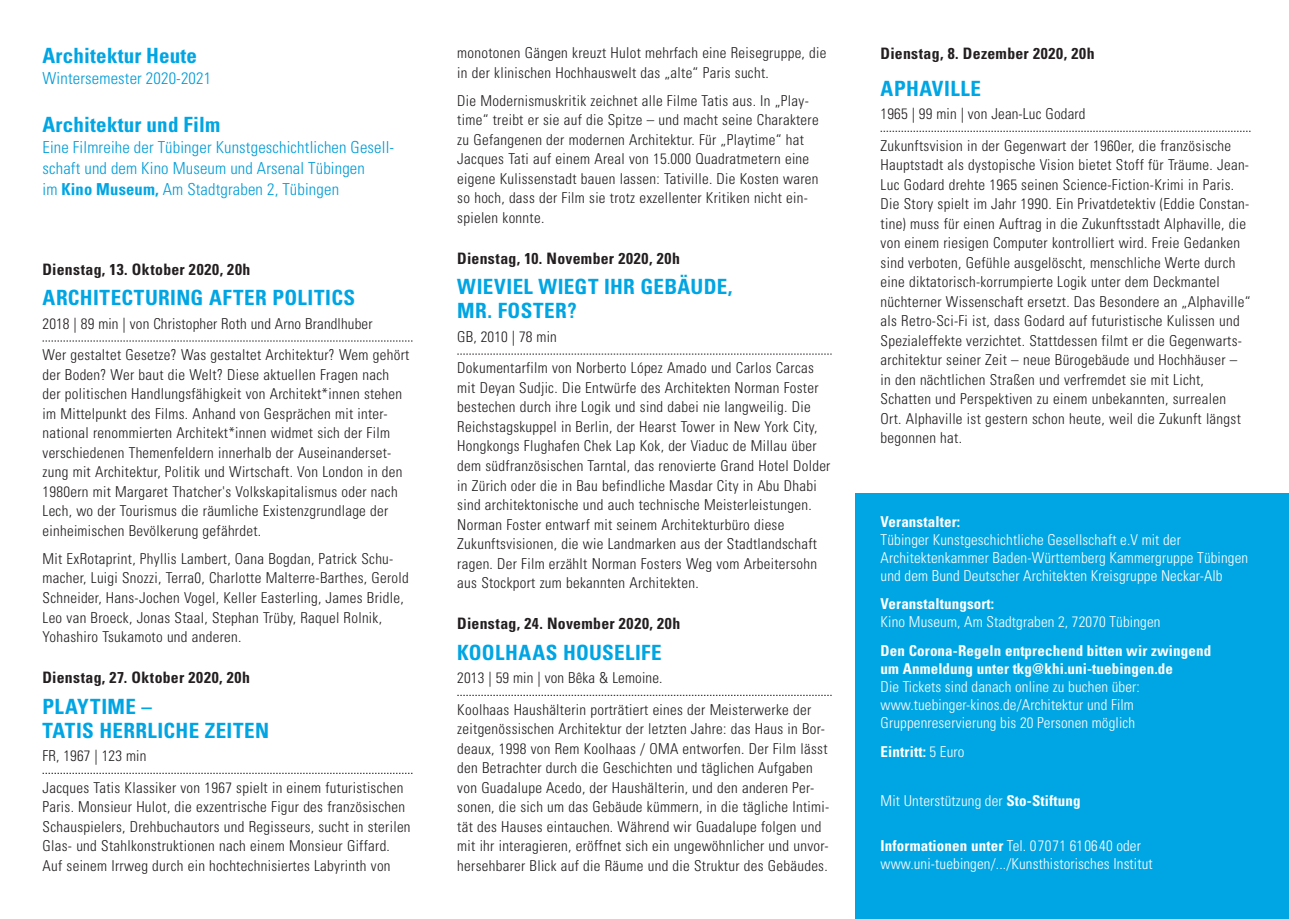
<style>
.page{position:relative;width:1289px;height:919px;background:#fff}
.page>*{position:absolute;margin:0;border:0;box-sizing:border-box;transform-origin:0 0}
.t1{font:700 condensed 21px/24px "Univers";letter-spacing:.015em;color:#00a5e3}
.t2{font:300 condensed 16.5px/21px "Univers";letter-spacing:.01em;color:#009dd8}
.t3{font:700 condensed 15.75px "Univers";letter-spacing:.02em;color:#231f20}
.t4{font:300 condensed 15px/19.5px "Univers";letter-spacing:.02em;color:#231f20}
.t5{font:300 condensed 15px/18px "Univers";letter-spacing:.01em;color:#fff}
.t6{font:700 condensed 15px/18px "Univers";letter-spacing:.01em;color:#fff}
.s1{font-weight:700;color:#00a5e3}
.s2{font-weight:300}
.s3{font-weight:700}
</style>
<div class="page">
<svg style="left:43px;top:341px;width:369px;height:1px"></svg>
<svg style="left:43px;top:773px;width:369px;height:1px"></svg>
<svg style="left:457px;top:354px;width:374px;height:1px"></svg>
<svg style="left:457px;top:695px;width:374px;height:1px"></svg>
<svg style="left:880px;top:131px;width:370px;height:1px"></svg>
<div style="left:855px;top:493px;width:433px;height:425px;background:#00a5e3"></div>
<h1 class="t1" style="left:43px;top:43px;width:156px">Architektur Heute</h1>
<p class="t2" style="left:43px;top:68px;width:170px">Wintersemester 2020-2021</p>
<h1 class="t1" style="left:43px;top:112px;width:179px">Architektur und Film</h1>
<p class="t2" style="left:43px;top:137px;width:353px">Eine Filmreihe der Tübinger Kunstgeschichtlichen Gesell&shy;schaft und dem Kino Museum und Arsenal Tübingen<br>im <span class="s1">Kino Museum,</span> Am Stadtgraben 2, Tübingen</p>
<p class="t3" style="left:43px;top:260px;width:209px">Dienstag, 13. Oktober 2020, 20h</p>
<h1 class="t1" style="left:43px;top:286px;width:314px">ARCHITECTURING AFTER POLITICS</h1>
<p class="t4" style="left:43px;top:308px;width:368px;line-height:31.2px">2018 | 89 min | von Christopher Roth und Arno Brandlhuber<br>Wer gestaltet Gesetze? Was gestaltet Architektur? Wem gehört</p>
<p class="t4" style="left:43px;top:365px;width:361px">der Boden? Wer baut die Welt? Diese aktuellen Fragen nach der politischen Handlungsfähigkeit von Architekt*innen stehen im Mittelpunkt des Films. Anhand von Gesprächen mit inter&shy;national renommierten Architekt*innen widmet sich der Film verschiedenen Themenfeldern innerhalb der Auseinanderset&shy;zung mit Architektur, Politik und Wirtschaft. Von London in den 1980ern mit Margaret Thatcher's Volkskapitalismus oder nach Lech, wo der Tourismus die räumliche Existenzgrundlage der einheimischen Bevölkerung gefährdet.</p>
<p class="t4" style="left:43px;top:549px;width:368px">Mit ExRotaprint, Phyllis Lambert, Oana Bogdan, Patrick Schu&shy;macher, Luigi Snozzi, Terra0, Charlotte Malterre-Barthes, Gerold Schneider, Hans-Jochen Vogel, Keller Easterling, James Bridle, Leo van Broeck, Jonas Staal, Stephan Trüby, Raquel Rolnik, Yohashiro Tsukamoto und anderen.</p>
<p class="t3" style="left:43px;top:668px;width:209px">Dienstag, 27. Oktober 2020, 20h</p>
<h1 class="t1" style="left:43px;top:694px;width:228px">PLAYTIME –<br>TATIS HERRLICHE ZEITEN</h1>
<p class="t4" style="left:43px;top:740px;width:362px;line-height:31.2px">FR, 1967 | 123 min<br>Jacques Tatis Klassiker von 1967 spielt in einem futuristischen</p>
<p class="t4" style="left:43px;top:797px;width:369px">Paris. Monsieur Hulot, die exzentrische Figur des französischen Schauspielers, Drehbuchautors und Regisseurs, sucht in sterilen Glas- und Stahlkonstruktionen nach einem Monsieur Giffard.<br>Auf seinem Irrweg durch ein hochtechnisiertes Labyrinth von</p>
<p class="t4" style="left:457px;top:43px;width:370px">monotonen Gängen kreuzt Hulot mehrfach eine Reisegruppe, die in der klinischen Hochhauswelt das „alte“ Paris sucht.</p>
<p class="t4" style="left:457px;top:91px;width:363px">Die Modernismuskritik zeichnet alle Filme Tatis aus. In „Play&shy;time“ treibt er sie auf die Spitze – und macht seine Charaktere zu Gefangenen der modernen Architektur. Für „Playtime“ hat Jacques Tati auf einem Areal von 15.000 Quadratmetern eine eigene Kulissenstadt bauen lassen: Tativille. Die Kosten waren so hoch, dass der Film sie trotz exzellenter Kritiken nicht ein&shy;spielen konnte.</p>
<p class="t3" style="left:457px;top:249px;width:224px">Dienstag, 10. November 2020, 20h</p>
<h1 class="t1" style="left:457px;top:275px;width:277px">WIEVIEL WIEGT IHR GEBÄUDE,<br>MR. FOSTER?</h1>
<p class="t4" style="left:457px;top:321px;width:358px;line-height:31.2px">GB, 2010 | 78 min<br>Dokumentarfilm von Norberto López Amado und Carlos Carcas</p>
<p class="t4" style="left:457px;top:378px;width:374px">mit Deyan Sudjic. Die Entwürfe des Architekten Norman Foster bestechen durch ihre Logik und sind dabei nie langweilig. Die Reichstagskuppel in Berlin, der Hearst Tower in New York City, Hongkongs Flughafen Chek Lap Kok, der Viaduc de Millau über dem südfranzösischen Tarntal, das renovierte Grand Hotel Dolder in Zürich oder die in Bau befindliche Masdar City in Abu Dhabi sind architektonische und auch technische Meisterleistungen.<br>Norman Foster entwarf mit seinem Architekturbüro diese Zukunftsvisionen, die wie Landmarken aus der Stadtlandschaft ragen. Der Film erzählt Norman Fosters Weg vom Arbeitersohn aus Stockport zum bekannten Architekten.</p>
<p class="t3" style="left:457px;top:614px;width:224px">Dienstag, 24. November 2020, 20h</p>
<h1 class="t1" style="left:457px;top:640px;width:206px">KOOLHAAS HOUSELIFE</h1>
<p class="t4" style="left:457px;top:662px;width:355px;line-height:31.2px">2013 | 59 min | von Bêka &amp; Lemoine.<br>Koolhaas Haushälterin porträtiert eines der Meisterwerke der</p>
<p class="t4" style="left:457px;top:719px;width:373px">zeitgenössischen Architektur der letzten Jahre: das Haus in Bor&shy;deaux, 1998 von Rem Koolhaas / OMA entworfen. Der Film lässt den Betrachter durch die Geschichten und täglichen Aufgaben von Guadalupe Acedo, der Haushälterin, und den anderen Per&shy;sonen, die sich um das Gebäude kümmern, in die tägliche Intimi&shy;tät des Hauses eintauchen. Während wir Guadalupe folgen und mit ihr interagieren, eröffnet sich ein ungewöhnlicher und unvor&shy;hersehbarer Blick auf die Räume und die Struktur des Gebäudes.</p>
<p class="t3" style="left:880px;top:44px;width:215px">Dienstag, 8. Dezember 2020, 20h</p>
<h1 class="t1" style="left:880px;top:76px;width:102px">APHAVILLE</h1>
<p class="t4" style="left:880px;top:98px;width:352px;line-height:31.2px">1965 | 99 min | von Jean-Luc Godard<br>Zukunftsvision in der Gegenwart der 1960er, die französische</p>
<p class="t4" style="left:880px;top:155px;width:371px">Hauptstadt als dystopische Vision bietet Stoff für Träume. Jean-Luc Godard drehte 1965 seinen Science-Fiction-Krimi in Paris.<br>Die Story spielt im Jahr 1990. Ein Privatdetektiv (Eddie Constan&shy;tine) muss für einen Auftrag in die Zukunftsstadt Alphaville, die von einem riesigen Computer kontrolliert wird. Freie Gedanken sind verboten, Gefühle ausgelöscht, menschliche Werte durch eine diktatorisch-korrumpierte Logik unter dem Deckmantel nüchterner Wissenschaft ersetzt. Das Besondere an „Alphaville“ als Retro-Sci-Fi ist, dass Godard auf futuristische Kulissen und Spezialeffekte verzichtet. Stattdessen filmt er die Gegenwarts&shy;architektur seiner Zeit – neue Bürogebäude und Hochhäuser – in den nächtlichen Straßen und verfremdet sie mit Licht, Schatten und Perspektiven zu einem unbekannten, surrealen<br>Ort. Alphaville ist gestern schon heute, weil die Zukunft längst begonnen hat.</p>
<p class="t6" style="left:880px;top:512px;width:81px">Veranstalter:</p>
<p class="t5" style="left:880px;top:530px;width:369px">Tübinger Kunstgeschichtliche Gesellschaft e.V mit der<br>Architektenkammer Baden-Württemberg Kammergruppe Tübingen und dem Bund Deutscher Architekten Kreisgruppe Neckar-Alb</p>
<p class="t6" style="left:880px;top:595px;width:115px">Veranstaltungsort:</p>
<p class="t5" style="left:880px;top:613px;width:281px">Kino Museum, Am Stadtgraben 2, 72070 Tübingen</p>
<p class="t6" style="left:880px;top:641px;width:332px">Den Corona-Regeln entprechend bitten wir zwingend um Anmeldung unter tkg@khi.uni-tuebingen.de</p>
<p class="t5" style="left:880px;top:677px;width:261px">Die Tickets sind danach online zu buchen über: www.tuebinger-kinos.de/Architektur und Film<br>Gruppenreservierung bis 20 Personen möglich</p>
<p class="t6" style="left:880px;top:742px;width:85px">Eintritt: <span class="s2">5 Euro</span></p>
<p class="t5" style="left:880px;top:792px;width:201px">Mit Unterstützung der <span class="s3">Sto-Stiftung</span></p>
<p class="t5" style="left:880px;top:837px;width:274px"><span class="s3">Informationen unter</span> Tel. 07071 610640 oder www.uni-tuebingen/.../Kunsthistorisches Institut</p>
</div>
